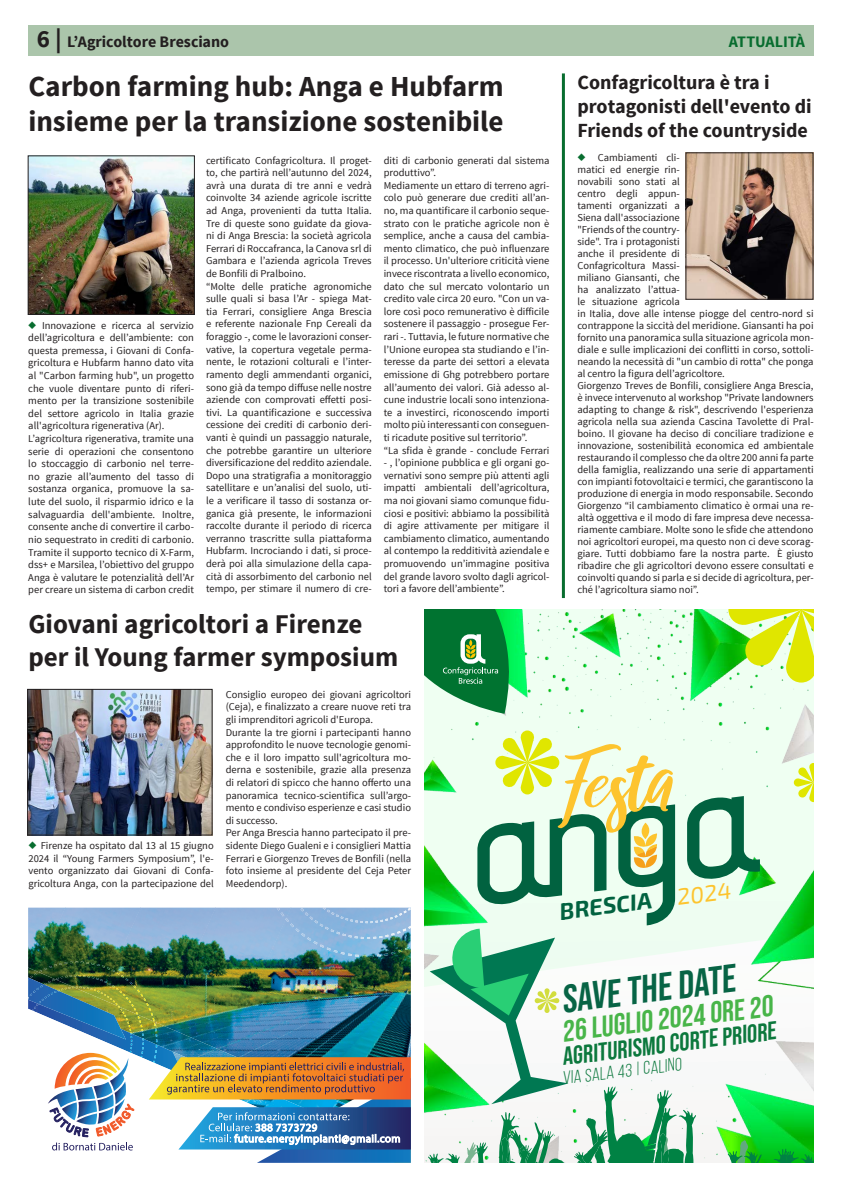
<style>
.page{position:relative;width:842px;height:1191px;background:#fff}
.page>*{position:absolute;margin:0;border:0;box-sizing:border-box;transform-origin:0 0}
.t1{font:85.8px "raustila";color:#fdc42e}
.t2{font:39.3px "Bebas Neue";color:#076445}
.t3{font:29.9px "Bebas Neue";color:#48b549}
.TITOLI_articoli_BIG{font:700 29px/34.8px "Source Sans Pro";color:#231f20}
.TITOLI_articoli_BIG-2{font:700 27px/32.4px "Source Sans Pro";color:#231f20}
.t4{font:25.5px "Bebas Neue";color:#0c783d}
.t5{font:700 23px "Exo 2";color:#016240}
.TITOLI_articoli_BIG-3{font:700 20px/24px "Source Sans Pro";color:#231f20}
.t6{font:18px "Bebas Neue";color:#0c783d}
.t7{font:700 16px "Source Sans Pro";letter-spacing:-.005em;color:#231f20}
.t8{font:700 16px "Source Sans Pro";letter-spacing:-.01em;color:#086d2f}
.Testo_lungo{font:10.5px/12.6px "Source Sans Pro";color:#231f20;text-align:justify}
.s1{font-size:25px}
.s2{color:#086d2f}
.s3{font-weight:400;color:#fdc42e}
</style>
<div class="page">
<div style="left:28px;top:26px;width:786px;height:30px;background:#abc5ab"></div>
<hr style="left:562px;top:73px;width:3px;height:525px;background:#086d2f">
<img style="left:30px;top:157px;width:163px;height:156px">
<div style="left:28px;top:155px;width:167px;height:160px;border:1px solid #231f20"></div>
<img style="left:424px;top:609px;width:389px;height:121px">
<svg style="left:728px;top:609px;width:85px;height:73px"></svg>
<svg style="left:424px;top:609px;width:100px;height:105px"></svg>
<svg style="left:424px;top:730px;width:389px;height:433px"></svg>
<img style="left:291px;top:928px;width:120px;height:46px">
<img style="left:216px;top:907px;width:75px;height:60px">
<img style="left:141px;top:907px;width:75px;height:60px">
<img style="left:66px;top:907px;width:75px;height:54px">
<img style="left:28px;top:907px;width:38px;height:60px">
<img style="left:28px;top:967px;width:354px;height:10px">
<img style="left:276px;top:907px;width:133px;height:50px">
<img style="left:325px;top:928px;width:81px;height:11px">
<img style="left:300px;top:908px;width:111px;height:20px">
<img style="left:327px;top:910px;width:80px;height:13px">
<img style="left:323px;top:907px;width:88px;height:3px">
<img style="left:39px;top:961px;width:116px;height:11px">
<img style="left:30px;top:972px;width:127px;height:5px">
<img style="left:56px;top:975px;width:43px;height:2px">
<img style="left:28px;top:977px;width:383px;height:185px">
<img style="left:687px;top:154px;width:124px;height:144px">
<div style="left:685px;top:152px;width:128px;height:148px;border:1px solid #231f20"></div>
<img style="left:29px;top:691px;width:182px;height:142px">
<div style="left:27px;top:689px;width:186px;height:146px;border:1px solid #231f20"></div>
<p class="t7" style="left:37px;top:32px;width:194px"><span class="s1">6 |</span> L’Agricoltore Bresciano</p>
<p class="t8" style="left:729px;top:32px;width:78px">ATTUALITÀ</p>
<p class="TITOLI_articoli_BIG" style="left:28px;top:70px;width:477px">Carbon farming hub: Anga e Hubfarm insieme per la transizione sostenibile</p>
<p class="TITOLI_articoli_BIG-3" style="left:577px;top:71px;width:236px">Confagricoltura è tra i protagonisti dell'evento di<br>Friends of the countryside</p>
<p class="Testo_lungo" style="left:577px;top:151px;width:238px;line-height:12px;text-align:left"><span class="s2">◆</span> Cambiamenti cli-<br>matici ed energie rin-<br>novabili sono stati al<br>centro degli appun-<br>tamenti organizzati a<br>Siena dall'associazione<br>"Friends of the country-<br>side". Tra i protagonisti<br>anche il presidente di<br>Confagricoltura Massi-<br>miliano Giansanti, che<br>ha analizzato l’attua-<br>le situazione agricola<br>in Italia, dove alle intense piogge del centro-nord si contrappone la siccità del meridione. Giansanti ha poi fornito una panoramica sulla situazione agricola mon&shy;diale e sulle implicazioni dei conflitti in corso, sottoli&shy;neando la necessità di "un cambio di rotta" che ponga al centro la figura dell’agricoltore.</p>
<p class="Testo_lungo" style="left:577px;top:379px;width:238px;line-height:12px">Giorgenzo Treves de Bonfili, consigliere Anga Brescia, è invece intervenuto al workshop "Private landowners adapting to change &amp; risk", descrivendo l'esperienza agricola nella sua azienda Cascina Tavolette di Pral&shy;boino. Il giovane ha deciso di conciliare tradizione e innovazione, sostenibilità economica ed ambientale restaurando il complesso che da oltre 200 anni fa parte della famiglia, realizzando una serie di appartamenti con impianti fotovoltaici e termici, che garantiscono la produzione di energia in modo responsabile. Secondo Giorgenzo “il cambiamento climatico è ormai una re&shy;altà oggettiva e il modo di fare impresa deve necessa&shy;riamente cambiare. Molte sono le sfide che attendono noi agricoltori europei, ma questo non ci deve scorag&shy;giare. Tutti dobbiamo fare la nostra parte. È giusto ribadire che gli agricoltori devono essere consultati e coinvolti quando si parla e si decide di agricoltura, per&shy;ché l’agricoltura siamo noi”.</p>
<p class="Testo_lungo" style="left:206px;top:154px;width:167px">certificato Confagricoltura. Il proget&shy;to, che partirà nell’autunno del 2024, avrà una durata di tre anni e vedrà coinvolte 34 aziende agricole iscritte ad Anga, provenienti da tutta Italia.<br>Tre di queste sono guidate da giova&shy;ni di Anga Brescia: la società agricola Ferrari di Roccafranca, la Canova srl di Gambara e l’azienda agricola Treves de Bonfili di Pralboino.</p>
<p class="Testo_lungo" style="left:206px;top:280px;width:167px">“Molte delle pratiche agronomiche sulle quali si basa l’Ar - spiega Mat&shy;tia Ferrari, consigliere Anga Brescia e referente nazionale Fnp Cereali da foraggio -, come le lavorazioni conser&shy;vative, la copertura vegetale perma&shy;nente, le rotazioni colturali e l’inter&shy;ramento degli ammendanti organici, sono già da tempo diffuse nelle nostre aziende con comprovati effetti posi&shy;tivi. La quantificazione e successiva cessione dei crediti di carbonio deri&shy;vanti è quindi un passaggio naturale, che potrebbe garantire un ulteriore diversificazione del reddito aziendale.<br>Dopo una stratigrafia a monitoraggio satellitare e un’analisi del suolo, uti&shy;le a verificare il tasso di sostanza or&shy;ganica già presente, le informazioni raccolte durante il periodo di ricerca verranno trascritte sulla piattaforma Hubfarm. Incrociando i dati, si proce&shy;derà poi alla simulazione della capa&shy;cità di assorbimento del carbonio nel tempo, per stimare il numero di cre-</p>
<p class="Testo_lungo" style="left:384px;top:154px;width:167px">diti di carbonio generati dal sistema produttivo”.</p>
<p class="Testo_lungo" style="left:384px;top:179px;width:167px">Mediamente un ettaro di terreno agri&shy;colo può generare due crediti all’an&shy;no, ma quantificare il carbonio seque&shy;strato con le pratiche agricole non è semplice, anche a causa del cambia&shy;mento climatico, che può influenzare il processo. Un'ulteriore criticità viene invece riscontrata a livello economico, dato che sul mercato volontario un credito vale circa 20 euro. "Con un va&shy;lore così poco remunerativo è difficile sostenere il passaggio - prosegue Fer&shy;rari -. Tuttavia, le future normative che l’Unione europea sta studiando e l’in&shy;teresse da parte dei settori a elevata emissione di Ghg potrebbero portare all’aumento dei valori. Già adesso al&shy;cune industrie locali sono intenziona&shy;te a investirci, riconoscendo importi molto più interessanti con conseguen&shy;ti ricadute positive sul territorio”.</p>
<p class="Testo_lungo" style="left:384px;top:444px;width:167px">“La sfida è grande - conclude Ferrari</p>
<p class="Testo_lungo" style="left:384px;top:456px;width:167px">- , l’opinione pubblica e gli organi go&shy;vernativi sono sempre più attenti agli impatti ambientali dell’agricoltura, ma noi giovani siamo comunque fidu&shy;ciosi e positivi: abbiamo la possibilità di agire attivamente per mitigare il cambiamento climatico, aumentando al contempo la redditività aziendale e promuovendo un’immagine positiva del grande lavoro svolto dagli agricol&shy;tori a favore dell’ambiente”.</p>
<p class="Testo_lungo" style="left:28px;top:319px;width:167px"><span class="s2">◆</span> Innovazione e ricerca al servizio dell’agricoltura e dell’ambiente: con questa premessa, i Giovani di Confa&shy;gricoltura e Hubfarm hanno dato vita al "Carbon farming hub", un progetto che vuole diventare punto di riferi&shy;mento per la transizione sostenibile del settore agricolo in Italia grazie all'agricoltura rigenerativa (Ar).</p>
<p class="Testo_lungo" style="left:28px;top:432px;width:167px">L’agricoltura rigenerativa, tramite una serie di operazioni che consentono lo stoccaggio di carbonio nel terre&shy;no grazie all’aumento del tasso di sostanza organica, promuove la sa&shy;lute del suolo, il risparmio idrico e la salvaguardia dell'ambiente. Inoltre, consente anche di convertire il carbo&shy;nio sequestrato in crediti di carbonio.<br>Tramite il supporto tecnico di X-Farm, dss+ e Marsilea, l’obiettivo del gruppo Anga è valutare le potenzialità dell’Ar per creare un sistema di carbon credit</p>
<p class="TITOLI_articoli_BIG-2" style="left:28px;top:609px;width:371px">Giovani agricoltori a Firenze per il Young farmer symposium</p>
<p class="Testo_lungo" style="left:28px;top:839px;width:187px"><span class="s2">◆</span> Firenze ha ospitato dal 13 al 15 giugno 2024 il “Young Farmers Symposium”, l'e&shy;vento organizzato dai Giovani di Confa&shy;gricoltura Anga, con la partecipazione del</p>
<p class="Testo_lungo" style="left:226px;top:688px;width:187px">Consiglio europeo dei giovani agricoltori (Ceja), e finalizzato a creare nuove reti tra gli imprenditori agricoli d'Europa.</p>
<p class="Testo_lungo" style="left:226px;top:726px;width:187px">Durante la tre giorni i partecipanti hanno approfondito le nuove tecnologie genomi&shy;che e il loro impatto sull'agricoltura mo&shy;derna e sostenibile, grazie alla presenza di relatori di spicco che hanno offerto una panoramica tecnico-scientifica sull’argo&shy;mento e condiviso esperienze e casi studio di successo.</p>
<p class="Testo_lungo" style="left:226px;top:826px;width:187px">Per Anga Brescia hanno partecipato il pre&shy;sidente Diego Gualeni e i consiglieri Mattia Ferrari e Giorgenzo Treves de Bonfili (nella foto insieme al presidente del Ceja Peter Meedendorp).</p>
<p class="t1" style="left:550px;top:743px;width:121px;rotate:-7deg">Festa</p>
<p class="t5" style="left:557px;top:895px;width:174px;rotate:-7deg">BRESCIA <span class="s3">2024</span></p>
<p class="t2" style="left:559px;top:977px;width:176px;rotate:-7deg">SAVE THE DATE</p>
<p class="t4" style="left:560px;top:1042px;width:217px;rotate:-7deg">AGRITURISMO CORTE PRIORE</p>
<p class="t3" style="left:560px;top:1014px;width:213px;rotate:-7deg">26 LUGLIO 2024 ORE 20</p>
<p class="t6" style="left:561px;top:1068px;width:121px;rotate:-7deg">VIA SALA 43 | CALINO</p>
</div>
